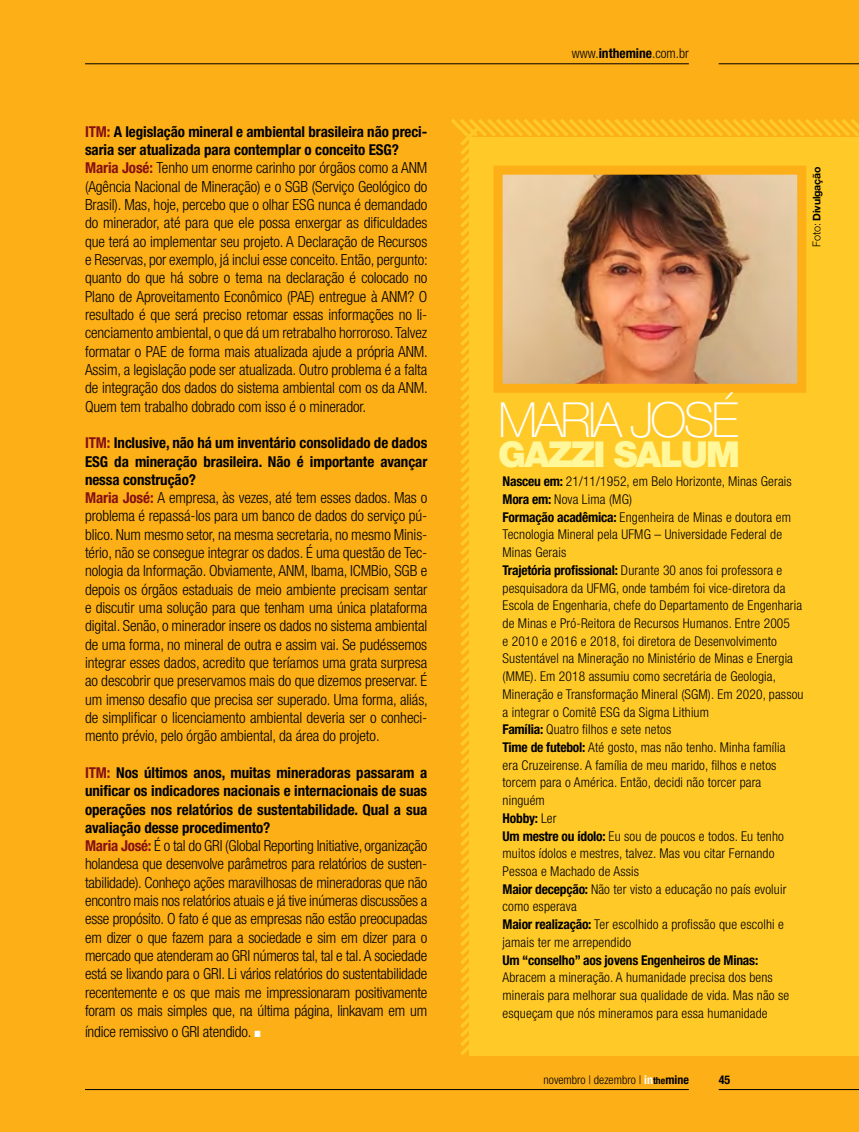
<style>
.page{position:relative;width:859px;height:1132px;background:#fff}
.page>*{position:absolute;margin:0;border:0;box-sizing:border-box;transform-origin:0 0}
.txt{font:100 48.45px "Helvetica Neue LT Pro";letter-spacing:-.06em;color:#fff}
.txt-2{font:900 35.7px "Helvetica Neue LT Pro";letter-spacing:-.05em;color:#fff799}
.txt_persona{font:300 condensed 15.3px/18.3px "Helvetica Neue LT Pro";letter-spacing:-.005em;color:#000;text-align:justify}
.Question_Persona{font:700 condensed 15px/18.3px "Helvetica Neue LT Pro";letter-spacing:-.005em;color:#000;text-align:justify}
.txt-3{font:300 condensed 13.5px/17.7px "Helvetica Neue LT Pro";letter-spacing:.01em;color:#000}
.txt-4{font:700 condensed 13.5px "Helvetica Neue LT Pro";letter-spacing:-.015em;color:#000}
.t1{font:300 condensed 12px "Helvetica Neue LT Pro";color:#000}
.t2{font:700 condensed 12px "Helvetica Neue LT Pro";color:#000}
.t3{font:700 10.5px "Helvetica Neue LT Pro";letter-spacing:-.02em;color:#000}
.s1{color:#851013}
.s2{font-weight:700;font-size:15px;color:#851013}
.s3{font-family:"Elza";font-size:12px;color:#fff}
.s4{font-weight:700}
.s5{font-weight:300;font-size:10.95px}
.s6{font-weight:300}
.s7{font-weight:700;color:#fff}
.s8{font-weight:700;font-size:9.75px}
</style>
<div class="page">
<div style="left:0;top:0;width:859px;height:1131px;background:#fcaf17"></div>
<hr style="left:85px;top:63px;width:604px;height:1px;background:#000">
<hr style="left:719px;top:63px;width:140px;height:1px;background:#000">
<hr style="left:85px;top:1088px;width:604px;height:1px;background:#000">
<hr style="left:719px;top:1088px;width:140px;height:1px;background:#000">
<div style="left:451px;top:119px;width:408px;height:937px;background:#ffca28"></div>
<img style="left:504px;top:176px;width:292px;height:206px">
<div style="left:494px;top:166px;width:312px;height:226px;border:9px solid #fcaf17"></div>
<p class="Question_Persona" style="left:85px;top:122px;width:344px"><span class="s1">ITM:</span> A legislação mineral e ambiental brasileira não preci&shy;saria ser atualizada para contemplar o conceito ESG?</p>
<p class="txt_persona" style="left:85px;top:159px;width:344px"><span class="s2">Maria José:</span> Tenho um enorme carinho por órgãos como a ANM (Agência Nacional de Mineração) e o SGB (Serviço Geológico do Brasil). Mas, hoje, percebo que o olhar ESG nunca é demandado do minerador, até para que ele possa enxergar as dificuldades que terá ao implementar seu projeto. A Declaração de Recursos e Reservas, por exemplo, já inclui esse conceito. Então, pergunto: quanto do que há sobre o tema na declaração é colocado no Plano de Aproveitamento Econômico (PAE) entregue à ANM? O resultado é que será preciso retomar essas informações no li&shy;cenciamento ambiental, o que dá um retrabalho horroroso. Talvez formatar o PAE de forma mais atualizada ajude a própria ANM.<br>Assim, a legislação pode ser atualizada. Outro problema é a falta de integração dos dados do sistema ambiental com os da ANM.<br>Quem tem trabalho dobrado com isso é o minerador.</p>
<p class="Question_Persona" style="left:85px;top:433px;width:344px"><span class="s1">ITM:</span> Inclusive, não há um inventário consolidado de dados ESG da mineração brasileira. Não é importante avançar nessa construção?</p>
<p class="txt_persona" style="left:85px;top:488px;width:344px"><span class="s2">Maria José:</span> A empresa, às vezes, até tem esses dados. Mas o problema é repassá-los para um banco de dados do serviço pú&shy;blico. Num mesmo setor, na mesma secretaria, no mesmo Minis&shy;tério, não se consegue integrar os dados. É uma questão de Tec&shy;nologia da Informação. Obviamente, ANM, Ibama, ICMBio, SGB e depois os órgãos estaduais de meio ambiente precisam sentar e discutir uma solução para que tenham uma única plataforma digital. Senão, o minerador insere os dados no sistema ambiental de uma forma, no mineral de outra e assim vai. Se pudéssemos integrar esses dados, acredito que teríamos uma grata surpresa ao descobrir que preservamos mais do que dizemos preservar. É um imenso desafio que precisa ser superado. Uma forma, aliás, de simplificar o licenciamento ambiental deveria ser o conheci&shy;mento prévio, pelo órgão ambiental, da área do projeto.</p>
<p class="Question_Persona" style="left:85px;top:763px;width:344px"><span class="s1">ITM:</span> Nos últimos anos, muitas mineradoras passaram a unificar os indicadores nacionais e internacionais de suas operações nos relatórios de sustentabilidade. Qual a sua avaliação desse procedimento?</p>
<p class="txt_persona" style="left:85px;top:836px;width:344px"><span class="s2">Maria José:</span> É o tal do GRI (Global Reporting Initiative, organização holandesa que desenvolve parâmetros para relatórios de susten&shy;tabilidade). Conheço ações maravilhosas de mineradoras que não encontro mais nos relatórios atuais e já tive inúmeras discussões a esse propósito. O fato é que as empresas não estão preocupadas em dizer o que fazem para a sociedade e sim em dizer para o mercado que atenderam ao GRI números tal, tal e tal. A sociedade está se lixando para o GRI. Li vários relatórios do sustentabilidade recentemente e os que mais me impressionaram positivamente foram os mais simples que, na última página, linkavam em um</p>
<p class="txt_persona" style="left:85px;top:1021px;width:178px">índice remissivo o GRI atendido. <span class="s3">▪</span></p>
<p class="txt-3" style="left:572px;top:44px;width:118px">www.<span class="s4">inthemine</span>.com.br</p>
<p class="t3" style="left:810px;top:247px;width:81px;rotate:-90deg"><span class="s5">Foto:</span> Divulgação</p>
<p class="txt" style="left:498px;top:392px;width:242px">MARIA JOSÉ</p>
<p class="txt-2" style="left:498px;top:433px;width:243px">GAZZI SALUM</p>
<p class="txt-3" style="left:503px;top:472px;width:291px"><span class="s4">Nasceu em:</span> 21/11/1952, em Belo Horizonte, Minas Gerais</p>
<p class="txt-3" style="left:503px;top:490px;width:131px"><span class="s4">Mora em:</span> Nova Lima (MG)</p>
<p class="txt-3" style="left:503px;top:508px;width:290px"><span class="s4">Formação acadêmica:</span> Engenheira de Minas e doutora em<br>Tecnologia Mineral pela UFMG – Universidade Federal de<br>Minas Gerais</p>
<p class="txt-3" style="left:503px;top:561px;width:303px"><span class="s4">Trajetória profissional:</span> Durante 30 anos foi professora e pesquisadora da UFMG, onde também foi vice-diretora da Escola de Engenharia, chefe do Departamento de Engenharia de Minas e Pró-Reitora de Recursos Humanos. Entre 2005<br>e 2010 e 2016 e 2018, foi diretora de Desenvolvimento Sustentável na Mineração no Ministério de Minas e Energia (MME). Em 2018 assumiu como secretária de Geologia, Mineração e Transformação Mineral (SGM). Em 2020, passou a integrar o Comitê ESG da Sigma Lithium</p>
<p class="txt-3" style="left:503px;top:720px;width:170px"><span class="s4">Família:</span> Quatro filhos e sete netos</p>
<p class="txt-3" style="left:503px;top:738px;width:284px"><span class="s4">Time de futebol:</span> Até gosto, mas não tenho. Minha família era Cruzeirense. A família de meu marido, filhos e netos torcem para o América. Então, decidi não torcer para ninguém</p>
<p class="txt-4" style="left:503px;top:809px;width:55px">Hobby: <span class="s6">Ler</span></p>
<p class="txt-3" style="left:503px;top:826px;width:283px"><span class="s4">Um mestre ou ídolo:</span> Eu sou de poucos e todos. Eu tenho muitos ídolos e mestres, talvez. Mas vou citar Fernando<br>Pessoa e Machado de Assis</p>
<p class="txt-3" style="left:503px;top:879px;width:285px"><span class="s4">Maior decepção:</span> Não ter visto a educação no país evoluir como esperava</p>
<p class="txt-3" style="left:503px;top:915px;width:283px"><span class="s4">Maior realização:</span> Ter escolhido a profissão que escolhi e jamais ter me arrependido</p>
<p class="txt-3" style="left:503px;top:950px;width:288px"><span class="s4">Um “conselho” aos jovens Engenheiros de Minas:<br></span>Abracem a mineração. A humanidade precisa dos bens minerais para melhorar sua qualidade de vida. Mas não se esqueçam que nós mineramos para essa humanidade</p>
<p class="t1" style="left:544px;top:1072px;width:147px">novembro | dezembro | <span class="s7">in</span><span class="s8">the</span><span class="s4">mine</span></p>
<p class="t2" style="left:719px;top:1072px;width:13px">45</p>
</div>
